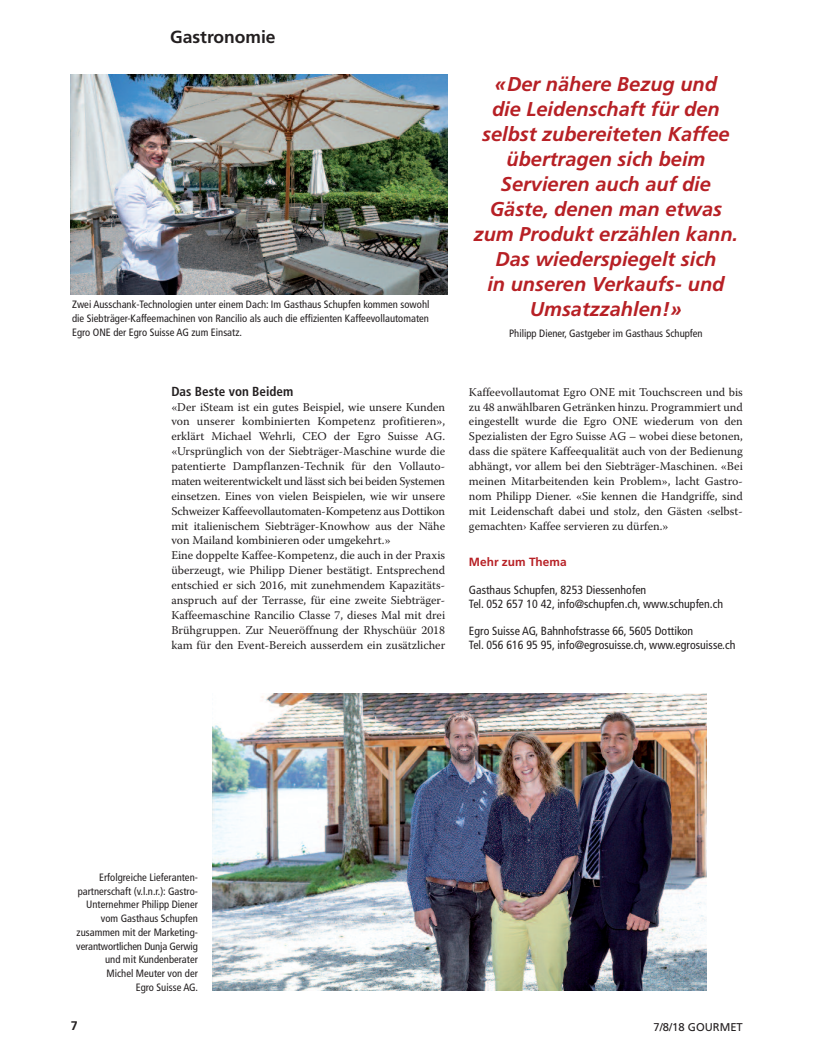
<style>
.page{position:relative;width:815px;height:1063px;background:#fff}
.page>*{position:absolute;margin:0;border:0;box-sizing:border-box;transform-origin:0 0}
.t1{font:italic 700 20px/25px "Frutiger";color:#b72025;text-align:center}
.t2{font:700 17.5px "Frutiger";color:#231f20}
.t3{font:700 condensed 13.12px "Frutiger";color:#231f20}
.t4{font:700 12.5px "Frutiger";color:#231f20}
.t5{font:11.88px/14.9px "Warnock Pro";color:#231f20}
.t6{font:condensed 11.88px/13.8px "Frutiger";color:#231f20}
.t7{font:700 11.88px "Frutiger";color:#b72025}
.t8{font:11.25px "Frutiger";color:#231f20}
.t9{font:condensed 10.62px/13.8px "Frutiger";color:#231f20;text-align:right}
</style>
<div class="page">
<img style="left:212px;top:693px;width:494px;height:297px">
<img style="left:71px;top:74px;width:376px;height:220px">
<h2 class="t2" style="left:170px;top:30px;width:107px">Gastronomie</h2>
<p class="t9" style="left:72px;top:299px;width:359px;text-align:justify">Zwei Ausschank-Technologien unter einem Dach: Im Gasthaus Schupfen kommen sowohl die Siebträger-Kaffeemachinen von Rancilio als auch die effizienten Kaffeevollautomaten Egro ONE der Egro Suisse AG zum Einsatz.</p>
<p class="t3" style="left:171px;top:386px;width:124px">Das Beste von Beidem</p>
<p class="t5" style="left:171px;top:400px;width:275px">«Der iSteam ist ein gutes Beispiel, wie unsere Kunden von unserer kombinierten Kompetenz profitieren», erklärt Michael Wehrli, CEO der Egro Suisse AG. «Ursprünglich von der Siebträger-Maschine wurde die patentierte Dampflanzen-Technik für den Vollauto&shy;maten weiterentwickelt und lässt sich bei beiden Systemen einsetzen. Eines von vielen Beispielen, wie wir unsere Schweizer Kaffeevollautomaten-Kompetenz aus Dottikon mit italienischem Siebträger-Knowhow aus der Nähe von Mailand kombinieren oder umgekehrt.»<br>Eine doppelte Kaffee-Kompetenz, die auch in der Praxis überzeugt, wie Philipp Diener bestätigt. Entsprechend entschied er sich 2016, mit zunehmendem Kapazitäts&shy;anspruch auf der Terrasse, für eine zweite Siebträger-Kaffeemaschine Rancilio Classe 7, dieses Mal mit drei Brühgruppen. Zur Neueröffnung der Rhyschüür 2018 kam für den Event-Bereich ausserdem ein zusätzlicher</p>
<h1 class="t1" style="left:474px;top:73px;width:266px">«Der nähere Bezug und<br>die Leidenschaft für den selbst zubereiteten Kaffee übertragen sich beim<br>Servieren auch auf die<br>Gäste, denen man etwas zum Produkt erzählen kann.<br>Das wiederspiegelt sich<br>in unseren Verkaufs- und<br>Umsatzzahlen!»</h1>
<p class="t9" style="left:509px;top:327px;width:195px">Philipp Diener, Gastgeber im Gasthaus Schupfen</p>
<p class="t5" style="left:469px;top:385px;width:275px;text-align:justify">Kaffeevollautomat Egro ONE mit Touchscreen und bis zu 48 anwählbaren Getränken hinzu. Programmiert und eingestellt wurde die Egro ONE wiederum von den Spezialisten der Egro Suisse AG – wobei diese betonen, dass die spätere Kaffeequalität auch von der Bedienung abhängt, vor allem bei den Siebträger-Maschinen. «Bei meinen Mitarbeitenden kein Problem», lacht Gastro&shy;nom Philipp Diener. «Sie kennen die Handgriffe, sind mit Leidenschaft dabei und stolz, den Gästen ‹selbst&shy;gemachten› Kaffee servieren zu dürfen.»</p>
<p class="t7" style="left:469px;top:557px;width:99px">Mehr zum Thema</p>
<p class="t6" style="left:469px;top:584px;width:256px">Gasthaus Schupfen, 8253 Diessenhofen<br>Tel. 052 657 10 42, info@schupfen.ch, www.schupfen.ch</p>
<p class="t6" style="left:469px;top:625px;width:268px">Egro Suisse AG, Bahnhofstrasse 66, 5605 Dottikon<br>Tel. 056 616 95 95, info@egrosuisse.ch, www.egrosuisse.ch</p>
<p class="t9" style="left:76px;top:871px;width:123px">Erfolgreiche Lieferanten&shy;partnerschaft (v.l.n.r.): Gastro-<br>Unternehmer Philipp Diener vom Gasthaus Schupfen zusammen mit der Marketing&shy;verantwortlichen Dunja Gerwig und mit Kundenberater<br>Michel Meuter von der<br>Egro Suisse AG.</p>
<p class="t4" style="left:71px;top:1021px;width:8px">7</p>
<p class="t8" style="left:653px;top:1022px;width:91px">7/8/18 GOURMET</p>
</div>
